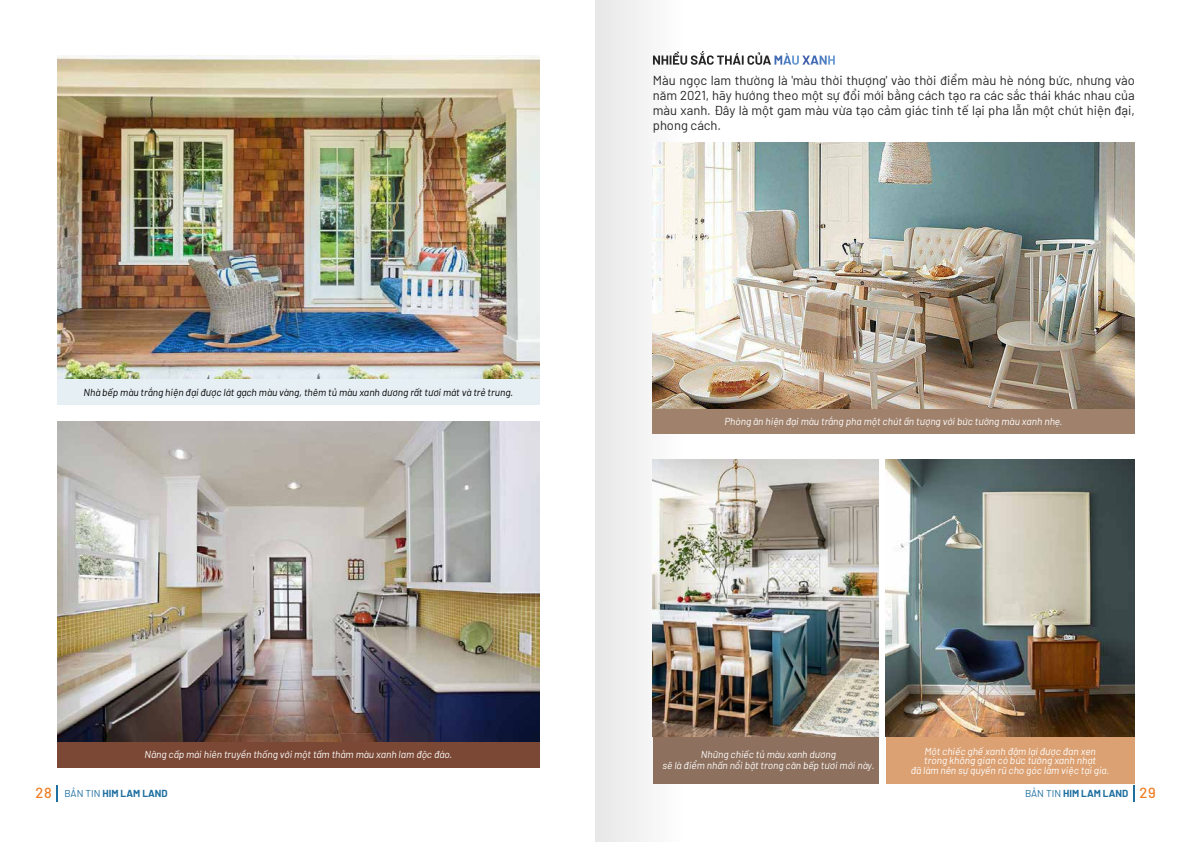
<style>
.page{position:relative;width:1191px;height:842px;background:#fff}
.page>*{position:absolute;margin:0;border:0;box-sizing:border-box;transform-origin:0 0}
.t1{font:13px/15px "Barlow";color:#262626;text-align:justify}
.t2{font:italic 10.1px/9.4px "Barlow";color:#fff;text-align:center}
.t3{font:italic 10.1px "Barlow";color:#000}
.t4{font:700 10px "Barlow";color:#1e6fa0}
.s1{font-weight:500;font-size:14.6px;color:#ef7d22}
.s2{font-weight:400}
</style>
<div class="page">
<div style="left:595px;top:0;width:89px;height:842px;background:#f0f0f0"></div>
<svg style="left:57px;top:785px;width:1px;height:16px"></svg>
<svg style="left:1133px;top:785px;width:1px;height:16px"></svg>
<img style="left:57px;top:56px;width:482px;height:323px">
<img style="left:58px;top:421px;width:481px;height:321px">
<div style="left:57px;top:379px;width:482px;height:26px;background:#e6eff4"></div>
<div style="left:57px;top:742px;width:482px;height:26px;background:#7a4834"></div>
<div style="left:652px;top:408px;width:482px;height:26px;background:#a0816b"></div>
<div style="left:653px;top:737px;width:225px;height:47px;background:#8d705d"></div>
<div style="left:885px;top:736px;width:249px;height:48px;background:#dca172"></div>
<svg style="left:653px;top:51px;width:182px;height:14px"></svg>
<img style="left:885px;top:460px;width:249px;height:276px">
<img style="left:653px;top:460px;width:225px;height:277px">
<img style="left:652px;top:143px;width:482px;height:265px">
<p class="t3" style="left:83px;top:385px;width:431px">Nhà bếp màu trắng hiện đại được lát gạch màu vàng, thêm tủ màu xanh dương rất tươi mát và trẻ trung.</p>
<p class="t2" style="left:144px;top:749px;width:309px">Nâng cấp mái hiên truyền thống với một tấm thảm màu xanh lam độc đáo.</p>
<p class="t1" style="left:653px;top:72px;width:483px">Màu ngọc lam thường là 'màu thời thượng' vào thời điểm màu hè nóng bức, nhưng vào năm 2021, hãy hướng theo một sự đổi mới bằng cách tạo ra các sắc thái khác nhau của màu xanh. Đây là một gam màu vừa tạo cảm giác tinh tế lại pha lẫn một chút hiện đại, phong cách.</p>
<p class="t2" style="left:724px;top:416px;width:340px">Phòng ăn hiện đại màu trắng pha một chút ấn tượng với bức tường màu xanh nhẹ.</p>
<p class="t2" style="left:662px;top:748px;width:213px;line-height:11.1px">Những chiếc tủ màu xanh dương<br>sẽ là điểm nhấn nổi bật trong căn bếp tươi mới này.</p>
<p class="t2" style="left:910px;top:746px;width:200px">Một chiếc ghế xanh đậm lại được đan xen<br>trong không gian có bức tường xanh nhạt<br>đã làm nên sự quyến rũ cho góc làm việc tại gia.</p>
<p class="t4" style="left:36px;top:786px;width:134px"><span class="s1">28</span> <span class="s2">BẢN TIN</span> HIM LAM LAND</p>
<p class="t4" style="left:1025px;top:786px;width:132px"><span class="s2">BẢN TIN</span> HIM LAM LAND <span class="s1">29</span></p>
</div>
